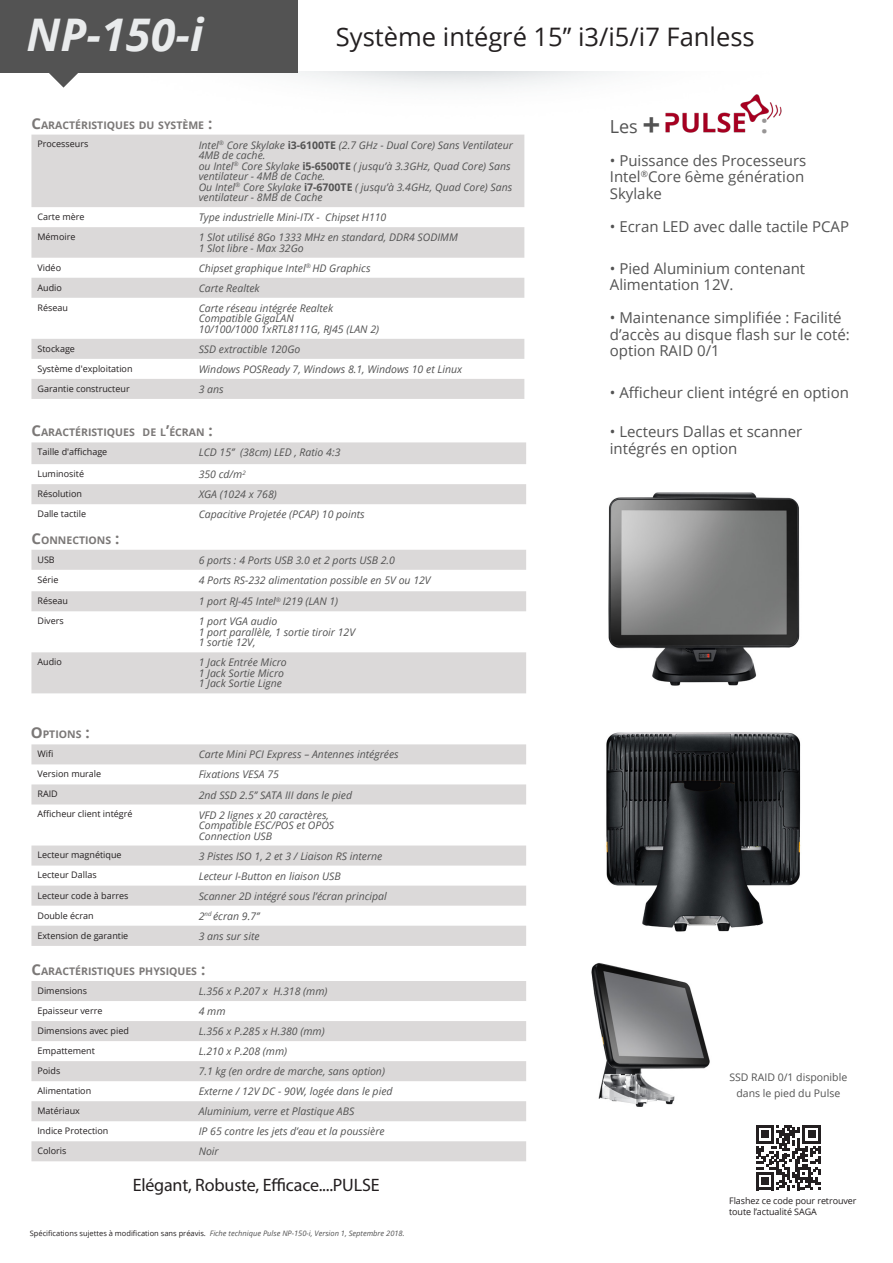
<style>
.page{position:relative;width:893px;height:1263px;background:#fff}
.page>*{position:absolute;margin:0;border:0;box-sizing:border-box;transform-origin:0 0}
.t1{font:italic 700 45px "Open Sans";color:#e9ebec}
.t2{font:25.5px "Open Sans";color:#231f20}
.t3{font:700 25.5px "Open Sans";color:#989595}
.t4{font:18px "Myriad Pro";letter-spacing:-.01em;color:#231f20}
.t5{font:18px "Open Sans";color:#535353}
.t6{font:15px/16.5px "Open Sans";color:#535353}
.t7{font:italic 10.5px/10.5px "Open Sans";color:#535353}
.t8{font:700 10.5px "Open Sans";color:#7b7877}
.t9{font:10.5px/16.5px "Open Sans";color:#535353;text-align:center}
.t10{font:9px/10.8px "Open Sans";color:#231f20}
.t11{font:italic 7.5px "Open Sans";color:#535353}
.s1{font-size:15px}
.s2{font-weight:700;font-style:normal}
.s3{font-style:normal;color:#231f20}
.s4{font-weight:700;font-size:31.5px}
</style>
<div class="page">
<img style="left:0;top:72px;width:782px;height:91px">
<div style="left:0;top:0;width:298px;height:72px;background:#535353"></div>
<svg style="left:47px;top:72px;width:33px;height:16px"></svg>
<svg style="left:31px;top:135px;width:493px;height:264px;fill:#dbd9d9"></svg>
<svg style="left:31px;top:442px;width:495px;height:62px"></svg>
<svg style="left:31px;top:550px;width:495px;height:143px;fill:#dbd9d9"></svg>
<svg style="left:31px;top:744px;width:495px;height:202px"></svg>
<svg style="left:31px;top:981px;width:495px;height:180px;fill:#dbd9d9"></svg>
<svg style="left:756px;top:1125px;width:65px;height:65px"></svg>
<img style="left:663px;top:94px;width:118px;height:39px">
<img style="left:608px;top:492px;width:192px;height:194px">
<img style="left:606px;top:732px;width:195px;height:200px">
<img style="left:591px;top:963px;width:119px;height:144px">
<p class="t1" style="left:27px;top:3px;width:178px">NP-150-i</p>
<p class="t2" style="left:336px;top:19px;width:420px">Système intégré 15’’ i3/i5/i7 Fanless</p>
<p class="t8" style="left:31px;top:117px;width:182px"><span class="s1">C</span>ARACTÉRISTIQUES DU SYSTÈME <span class="s1">:</span></p>
<p class="t10" style="left:37px;top:139px;width:52px">Processeurs</p>
<p class="t7" style="left:199px;top:139px;width:316px">Intel<sup>®</sup> Core Skylake <span class="s2">i3-6100TE</span> (2.7 GHz - Dual Core) Sans Ventilateur</p>
<p class="t7" style="left:199px;top:150px;width:313px">4MB de cache.<br>ou Intel<sup>®</sup> Core Skylake <span class="s2">i5-6500TE</span> ( jusqu’à 3.3GHz, Quad Core) Sans ventilateur - 4MB de Cache.</p>
<p class="t7" style="left:199px;top:181px;width:315px">Ou Intel<sup>®</sup> Core Skylake <span class="s2">i7-6700TE</span> ( jusqu’à 3.4GHz, Quad Core) Sans ventilateur - 8MB de Cache</p>
<p class="t10" style="left:37px;top:211px;width:49px">Carte mère</p>
<p class="t7" style="left:199px;top:212px;width:189px">Type industrielle Mini-ITX - Chipset H110</p>
<p class="t10" style="left:37px;top:231px;width:39px">Mémoire</p>
<p class="t7" style="left:199px;top:232px;width:261px">1 Slot utilisé 8Go 1333 MHz en standard, DDR4 SODIMM</p>
<p class="t7" style="left:199px;top:242px;width:106px">1 Slot libre - Max 32Go</p>
<p class="t10" style="left:37px;top:262px;width:25px">Vidéo</p>
<p class="t7" style="left:199px;top:262px;width:173px">Chipset graphique Intel<sup>®</sup> HD Graphics</p>
<p class="t10" style="left:37px;top:282px;width:26px">Audio</p>
<p class="t7" style="left:199px;top:282px;width:62px">Carte Realtek</p>
<p class="t10" style="left:37px;top:302px;width:32px">Réseau</p>
<p class="t7" style="left:199px;top:302px;width:136px">Carte réseau intégrée Realtek<br>Compatible GigaLAN</p>
<p class="t7" style="left:199px;top:323px;width:182px">10/100/1000 1xRTL8111G, RJ45 (LAN 2)</p>
<p class="t10" style="left:37px;top:343px;width:39px">Stockage</p>
<p class="t7" style="left:199px;top:343px;width:103px">SSD extractible 120Go</p>
<p class="t10" style="left:37px;top:363px;width:97px">Système d'exploitation</p>
<p class="t7" style="left:199px;top:364px;width:265px">Windows POSReady 7, Windows 8.1, Windows 10 et Linux</p>
<p class="t10" style="left:37px;top:383px;width:94px">Garantie constructeur</p>
<p class="t7" style="left:199px;top:384px;width:27px">3 ans</p>
<p class="t8" style="left:31px;top:425px;width:183px"><span class="s1">C</span>ARACTÉRISTIQUES DE L<span class="s1">’</span>ÉCRAN <span class="s1">:</span></p>
<p class="t10" style="left:37px;top:446px;width:71px">Taille d'affichage</p>
<p class="t7" style="left:199px;top:447px;width:143px">LCD 15’’ (38cm) LED , Ratio 4:3</p>
<p class="t10" style="left:37px;top:468px;width:48px">Luminosité</p>
<p class="t7" style="left:199px;top:469px;width:49px">350 cd/m<sup>2</sup></p>
<p class="t10" style="left:37px;top:488px;width:46px">Résolution</p>
<p class="t7" style="left:199px;top:489px;width:80px">XGA (1024 x 768)</p>
<p class="t10" style="left:37px;top:508px;width:50px">Dalle tactile</p>
<p class="t7" style="left:199px;top:509px;width:168px">Capacitive Projetée (PCAP) 10 points</p>
<p class="t8" style="left:31px;top:532px;width:89px"><span class="s1">C</span>ONNECTIONS <span class="s1">:</span></p>
<p class="t10" style="left:37px;top:554px;width:19px">USB</p>
<p class="t7" style="left:199px;top:554px;width:198px">6 ports : 4 Ports USB 3.0 et 2 ports USB 2.0</p>
<p class="t10" style="left:37px;top:574px;width:22px">Série</p>
<p class="t7" style="left:199px;top:574px;width:233px">4 Ports RS-232 alimentation possible en 5V ou 12V</p>
<p class="t10" style="left:37px;top:595px;width:32px">Réseau</p>
<p class="t7" style="left:199px;top:596px;width:141px">1 port RJ-45 Intel<sup>®</sup> I219 (LAN 1)</p>
<p class="t10" style="left:37px;top:615px;width:28px">Divers</p>
<p class="t7" style="left:199px;top:616px;width:158px">1 port VGA audio<br>1 port parallèle, 1 sortie tiroir 12V</p>
<p class="t7" style="left:199px;top:637px;width:58px">1 sortie 12V,</p>
<p class="t10" style="left:37px;top:656px;width:26px">Audio</p>
<p class="t7" style="left:199px;top:657px;width:90px">1 Jack Entrée Micro</p>
<p class="t7" style="left:199px;top:667px;width:87px">1 Jack Sortie Micro</p>
<p class="t7" style="left:199px;top:678px;width:85px">1 Jack Sortie Ligne</p>
<p class="t8" style="left:31px;top:727px;width:60px"><span class="s1">O</span> PTIONS <span class="s1">:</span></p>
<p class="t10" style="left:37px;top:748px;width:17px">Wifi</p>
<p class="t7" style="left:199px;top:749px;width:201px">Carte Mini PCI Express – Antennes intégrées</p>
<p class="t10" style="left:37px;top:768px;width:65px">Version murale</p>
<p class="t7" style="left:199px;top:769px;width:82px">Fixations VESA 75</p>
<p class="t10" style="left:37px;top:788px;width:22px">RAID</p>
<p class="t7" style="left:199px;top:789px;width:155px">2nd SSD 2.5’’ SATA III dans le pied</p>
<p class="t10" style="left:37px;top:808px;width:97px">Afficheur client intégré</p>
<p class="t7" style="left:199px;top:809px;width:132px">VFD 2 lignes x 20 caractères,</p>
<p class="t7" style="left:199px;top:820px;width:137px">Compatible ESC/POS et OPOS</p>
<p class="t7" style="left:199px;top:830px;width:75px">Connection USB</p>
<p class="t10" style="left:37px;top:849px;width:86px">Lecteur magnétique</p>
<p class="t7" style="left:199px;top:850px;width:185px">3 Pistes ISO 1, 2 et 3 / Liaison RS interne</p>
<p class="t10" style="left:37px;top:869px;width:61px">Lecteur Dallas</p>
<p class="t7" style="left:199px;top:870px;width:144px">Lecteur I-Button en liaison USB</p>
<p class="t10" style="left:37px;top:889px;width:92px">Lecteur code à barres</p>
<p class="t7" style="left:199px;top:890px;width:190px">Scanner 2D intégré sous l’écran principal</p>
<p class="t10" style="left:37px;top:910px;width:58px">Double écran</p>
<p class="t7" style="left:199px;top:910px;width:63px">2<sup>nd</sup> écran 9.7’’</p>
<p class="t10" style="left:37px;top:930px;width:92px">Extension de garantie</p>
<p class="t7" style="left:199px;top:930px;width:62px">3 ans sur site</p>
<p class="t8" style="left:31px;top:964px;width:175px"><span class="s1">C</span>ARACTÉRISTIQUES PHYSIQUES <span class="s1">:</span></p>
<p class="t10" style="left:37px;top:985px;width:51px">Dimensions</p>
<p class="t7" style="left:199px;top:986px;width:130px">L.356 x P.207 x H.318 (mm)</p>
<p class="t10" style="left:37px;top:1005px;width:66px">Epaisseur verre</p>
<p class="t7" style="left:199px;top:1006px;width:28px">4 mm</p>
<p class="t10" style="left:37px;top:1025px;width:93px">Dimensions avec pied</p>
<p class="t7" style="left:199px;top:1026px;width:128px">L.356 x P.285 x H.380 (mm)</p>
<p class="t10" style="left:37px;top:1045px;width:59px">Empattement</p>
<p class="t7" style="left:199px;top:1046px;width:90px">L.210 x P.208 (mm)</p>
<p class="t10" style="left:37px;top:1065px;width:24px">Poids</p>
<p class="t7" style="left:199px;top:1066px;width:188px">7.1 kg (en ordre de marche, sans option)</p>
<p class="t10" style="left:37px;top:1085px;width:55px">Alimentation</p>
<p class="t7" style="left:199px;top:1086px;width:195px">Externe / 12V DC - 90W, logée dans le pied</p>
<p class="t10" style="left:37px;top:1105px;width:44px">Matériaux</p>
<p class="t7" style="left:199px;top:1106px;width:157px">Aluminium, verre et Plastique ABS</p>
<p class="t10" style="left:37px;top:1125px;width:72px">Indice Protection</p>
<p class="t7" style="left:199px;top:1126px;width:188px">IP 65 contre les jets d’eau et la poussière</p>
<p class="t10" style="left:37px;top:1145px;width:31px">Coloris</p>
<p class="t7" style="left:199px;top:1146px;width:22px">Noir</p>
<p class="t4" style="left:133px;top:1174px;width:248px">Elégant, Robuste, Efficace....PULSE</p>
<p class="t11" style="left:30px;top:1228px;width:376px"><span class="s3">Spécifications sujettes à modification sans préavis.</span> Fiche technique Pulse NP-150-i, Version 1, Septembre 2018.</p>
<p class="t5" style="left:610px;top:114px;width:52px">Les <span class="s4">+</span></p>
<p class="t3" style="left:761px;top:105px;width:9px">:</p>
<p class="t6" style="left:610px;top:151px;width:198px">• Puissance des Processeurs<br>Intel<sup>®</sup>Core 6ème génération<br>Skylake</p>
<p class="t6" style="left:610px;top:217px;width:241px">• Ecran LED avec dalle tactile PCAP</p>
<p class="t6" style="left:610px;top:259px;width:197px">• Pied Aluminium contenant<br>Alimentation 12V.</p>
<p class="t6" style="left:610px;top:309px;width:242px">• Maintenance simplifiée : Facilité d’accès au disque flash sur le coté: option RAID 0/1</p>
<p class="t6" style="left:610px;top:384px;width:241px">• Afficheur client intégré en option</p>
<p class="t6" style="left:610px;top:423px;width:194px">• Lecteurs Dallas et scanner intégrés en option</p>
<p class="t9" style="left:729px;top:1068px;width:119px">SSD RAID 0/1 disponible dans le pied du Pulse</p>
<p class="t10" style="left:729px;top:1195px;width:129px">Flashez ce code pour retrouver toute l’actualité SAGA</p>
</div>
